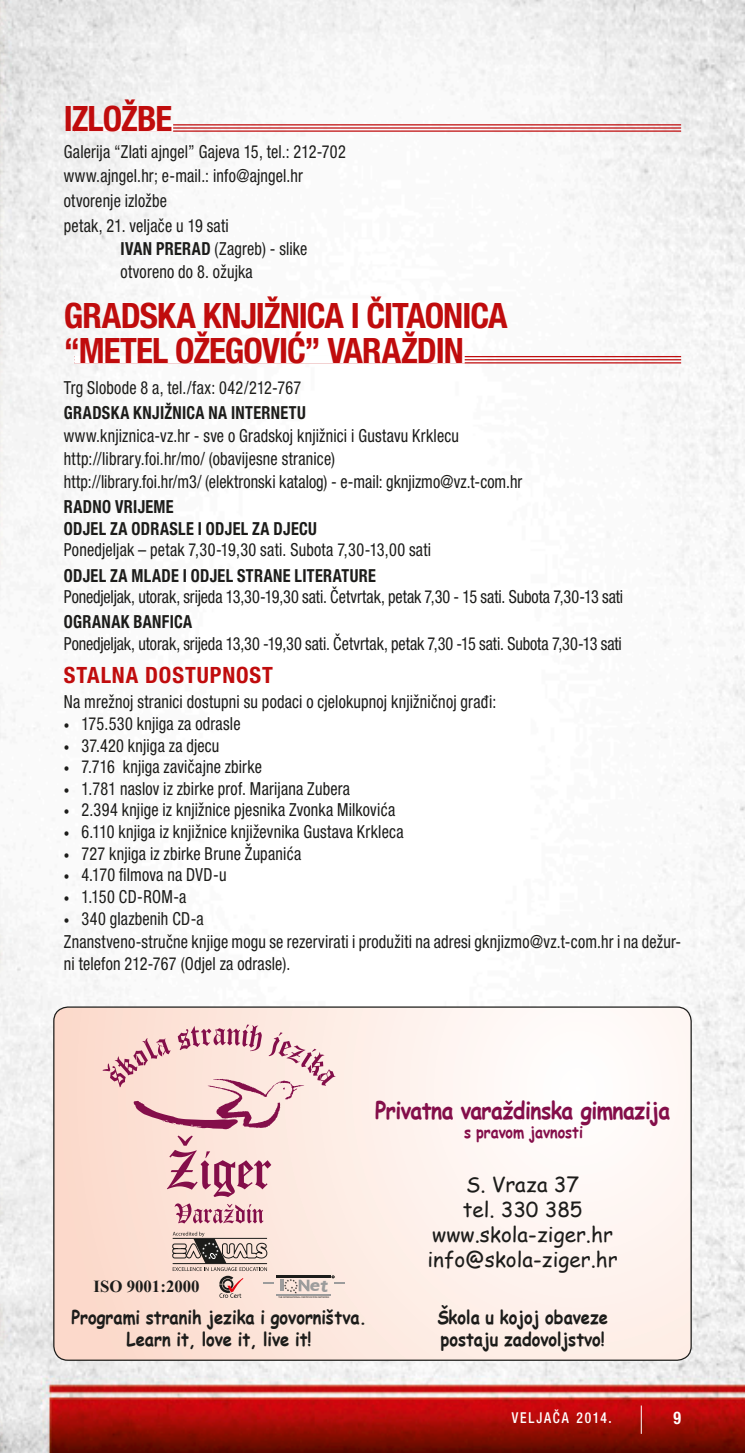
<style>
.page{position:relative;width:745px;height:1453px;background:#fff}
.page>*{position:absolute;margin:0;border:0;box-sizing:border-box;transform-origin:0 0}
.t1{font:700 condensed 35px "Helvetica Neue LT Pro";letter-spacing:-.03em;color:#c00c0d}
.t2{font:700 24px "Comic Sans MS";letter-spacing:-.025em;color:#840e4a;scale:.88 1}
.t3{font:700 condensed 22.5px "Helvetica Neue LT Pro";letter-spacing:.04em;color:#c00c0d}
.t4{font:20.75px/25px "Comic Sans MS";color:#1c1c1a;text-align:center}
.t5{font:italic 700 19px "Humanist 521 BT";color:#9c9c9c;scale:1.08 1}
.t6{font:700 18.75px/22.5px "Comic Sans MS";color:#1c1c1a;text-align:center;scale:.88 1}
.t7{font:condensed 18px/23px "Helvetica Neue LT Pro";letter-spacing:.01em;color:#1c1c1a;scale:.9 1}
.t8{font:700 condensed 18px/21.8px "Helvetica Neue LT Pro";letter-spacing:.02em;color:#1c1c1a;scale:.9 1}
.t9{font:700 condensed 17.5px "Helvetica Neue LT Pro";color:#fff;scale:.9 1}
.t10{font:700 16.75px "Times New Roman";color:#1c1c1a}
.t11{font:700 16.25px "Comic Sans MS";color:#840e4a;scale:.88 1}
.t12{font:500 condensed 15px "Helvetica Neue LT Pro";letter-spacing:.135em;color:#fff;scale:.9 1}
.s1{font-weight:700}
.s2{font-size:12.5px}
.s3{font-size:19.75px}
</style>
<div class="page">
<img style="left:0;top:0;width:744px;height:1453px">
<svg style="left:54px;top:1007px;width:636px;height:353px"></svg>
<svg style="left:505px;top:1100px;width:7px;height:5px"></svg>
<hr style="left:276px;top:1276px;width:55px;height:2px;background:#1c1c1a">
<hr style="left:276px;top:1294px;width:55px;height:1px;background:#9c9c9c">
<svg style="left:280px;top:1279px;width:29px;height:14px"></svg>
<svg style="left:331px;top:1275px;width:13px;height:9px"></svg>
<svg style="left:174px;top:1203px;width:89px;height:20px;background:#d39ca9"></svg>
<svg style="left:103px;top:1024px;width:232px;height:173px;background:#eecbc9"></svg>
<svg style="left:172px;top:1231px;width:101px;height:67px;background:#d5bfb6"></svg>
<hr style="left:172px;top:1238px;width:95px;height:1px;background:#1c1c1a">
<hr style="left:172px;top:1263px;width:95px;height:1px;background:#1c1c1a">
<hr style="left:74px;top:124px;width:606px;height:1px;background:#c00c0d">
<hr style="left:74px;top:127px;width:606px;height:2px;background:#c00c0d">
<hr style="left:74px;top:130px;width:606px;height:2px;background:#c00c0d">
<div style="left:74px;top:124px;width:99px;height:8px;background:#fff"></div>
<hr style="left:74px;top:356px;width:606px;height:1px;background:#c00c0d">
<hr style="left:74px;top:359px;width:606px;height:1px;background:#c00c0d">
<hr style="left:74px;top:362px;width:606px;height:1px;background:#c00c0d">
<div style="left:74px;top:356px;width:390px;height:8px;background:#fff"></div>
<svg style="left:640px;top:1405px;width:1px;height:29px"></svg>
<h1 class="t1" style="left:64px;top:98px;width:110px">IZLOŽBE</h1>
<p class="t7" style="left:64px;top:140px;width:315px">Galerija “Zlati ajngel” Gajeva 15, tel.: 212-702 www.ajngel.hr; e-mail.: info@ajngel.hr</p>
<p class="t7" style="left:64px;top:188px;width:185px;line-height:25.2px">otvorenje izložbe<br>petak, 21. veljače u 19 sati</p>
<p class="t7" style="left:120px;top:237px;width:209px"><span class="s1">IVAN PRERAD</span> (Zagreb) - slike otvoreno do 8. ožujka</p>
<h1 class="t1" style="left:64px;top:294px;width:39px">GRADSKA</h1>
<h1 class="t1" style="left:203px;top:294px;width:17px">KNJIŽNICA</h1>
<h1 class="t1" style="left:350px;top:294px;width:33px">I ČITAONICA</h1>
<h1 class="t1" style="left:64px;top:329px;width:57px">“METEL</h1>
<h1 class="t1" style="left:175px;top:329px;width:36px">OŽEGOVIĆ</h1>
<h1 class="t1" style="left:304px;top:329px;width:57px">” VARAŽDIN</h1>
<p class="t7" style="left:64px;top:376px;width:265px">Trg Slobode 8 a, tel./fax: 042/212-767</p>
<p class="t8" style="left:64px;top:401px;width:270px">GRADSKA KNJIŽNICA NA INTERNETU</p>
<p class="t7" style="left:64px;top:424px;width:510px">www.knjiznica-vz.hr - sve o Gradskoj knjižnici i Gustavu Krklecu http://library.foi.hr/mo/ (obavijesne stranice)<br>http://library.foi.hr/m3/ (elektronski katalog) - e-mail: gknjizmo@vz.t-com.hr</p>
<p class="t8" style="left:64px;top:495px;width:282px">RADNO VRIJEME<br>ODJEL ZA ODRASLE I ODJEL ZA DJECU</p>
<p class="t7" style="left:64px;top:538px;width:409px">Ponedjeljak – petak 7,30-19,30 sati. Subota 7,30-13,00 sati</p>
<p class="t8" style="left:64px;top:564px;width:348px">ODJEL ZA MLADE I ODJEL STRANE LITERATURE</p>
<p class="t7" style="left:64px;top:585px;width:622px">Ponedjeljak, utorak, srijeda 13,30-19,30 sati. Četvrtak, petak 7,30 - 15 sati. Subota 7,30-13 sati</p>
<p class="t8" style="left:64px;top:611px;width:144px">OGRANAK BANFICA</p>
<p class="t7" style="left:64px;top:632px;width:621px">Ponedjeljak, utorak, srijeda 13,30 -19,30 sati. Četvrtak, petak 7,30 -15 sati. Subota 7,30-13 sati</p>
<p class="t3" style="left:64px;top:662px;width:210px">STALNA DOSTUPNOST</p>
<p class="t7" style="left:64px;top:690px;width:481px">Na mrežnoj stranici dostupni su podaci o cjelokupnoj knjižničnoj građi:</p>
<p class="t7" style="left:64px;top:712px;width:198px"><span class="s2">•</span> 175.530 knjiga za odrasle</p>
<p class="t7" style="left:64px;top:733px;width:174px"><span class="s2">•</span> 37.420 knjiga za djecu</p>
<p class="t7" style="left:64px;top:755px;width:221px"><span class="s2">•</span> 7.716 knjiga zavičajne zbirke</p>
<p class="t7" style="left:64px;top:777px;width:319px"><span class="s2">•</span> 1.781 naslov iz zbirke prof. Marijana Zubera</p>
<p class="t7" style="left:64px;top:798px;width:369px"><span class="s2">•</span> 2.394 knjige iz knjižnice pjesnika Zvonka Milkovića</p>
<p class="t7" style="left:64px;top:820px;width:378px"><span class="s2">•</span> 6.110 knjiga iz knjižnice književnika Gustava Krkleca</p>
<p class="t7" style="left:64px;top:842px;width:265px"><span class="s2">•</span> 727 knjiga iz zbirke Brune Županića</p>
<p class="t7" style="left:64px;top:863px;width:182px"><span class="s2">•</span> 4.170 filmova na DVD-u</p>
<p class="t7" style="left:64px;top:885px;width:138px"><span class="s2">•</span> 1.150 CD-ROM-a</p>
<p class="t7" style="left:64px;top:906px;width:687px"><span class="s2">•</span> 340 glazbenih CD-a<br>Znanstveno-stručne knjige mogu se rezervirati i produžiti na adresi gknjizmo@vz.t-com.hr i na dežur-</p>
<p class="t7" style="left:64px;top:952px;width:253px">ni telefon 212-767 (Odjel za odrasle).</p>
<h2 class="t2" style="left:375px;top:1092px;width:336px">Privatna varazdinska gimnazija</h2>
<p class="t11" style="left:464px;top:1119px;width:136px">s pravom javnosti</p>
<p class="t10" style="left:93px;top:1274px;width:107px">ISO 9001:2000</p>
<p class="t5" style="left:310px;top:1273px;width:18px">e<span class="s3">t</span></p>
<p class="t4" style="left:427px;top:1171px;width:192px">S. Vraza 37<br>tel. 330 385 www.skola-ziger.hr info@skola-ziger.hr</p>
<p class="t6" style="left:71px;top:1305px;width:337px">Programi stranih jezika i govorništva.<br>Learn it, love it, live it!</p>
<p class="t6" style="left:437px;top:1305px;width:196px;text-align:left">Škola u kojoj obaveze postaju zadovoljstvo!</p>
<p class="t12" style="left:511px;top:1409px;width:113px">VELJAČA 2014.</p>
<p class="t9" style="left:673px;top:1407px;width:10px">9</p>
</div>
